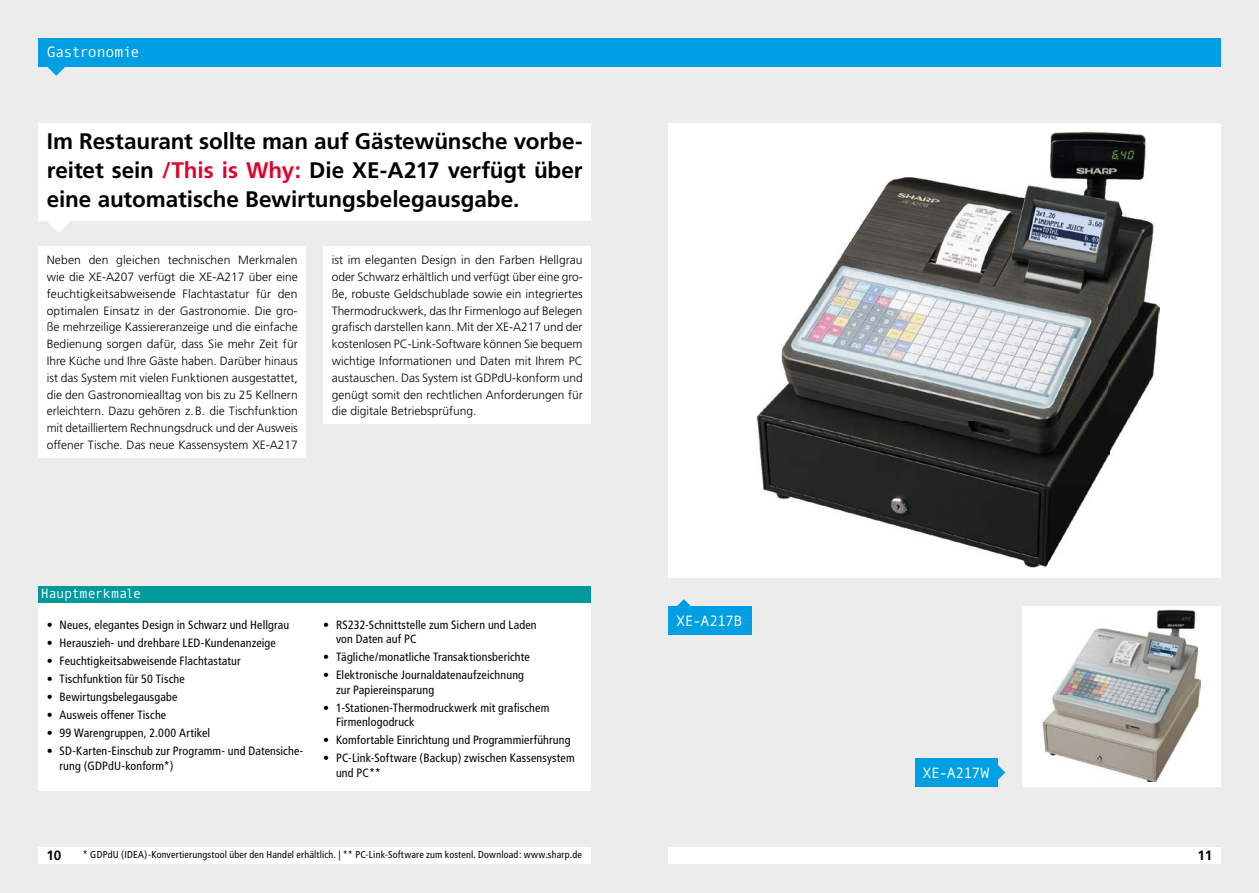
<style>
.page{position:relative;width:1259px;height:893px;background:#fff}
.page>*{position:absolute;margin:0;border:0;box-sizing:border-box;transform-origin:0 0}
.t1{font:700 22.5px/29.2px "Frutiger";letter-spacing:-.005em;color:#000;text-align:justify}
.t2{font:15px "Andale Mono";letter-spacing:-.045em;color:#fff}
.t3{font:13.5px "Andale Mono";letter-spacing:-.025em;color:#fff}
.t4{font:700 13.5px "Frutiger";color:#000}
.t5{font:300 12px/16.8px "Frutiger";color:#000;text-align:justify}
.t6{font:condensed 12px/14.4px "Frutiger";letter-spacing:.01em;color:#000}
.t7{font:condensed 10.05px "Frutiger";letter-spacing:.02em;color:#000}
.s1{color:#e4002c}
</style>
<div class="page">
<div style="left:0;top:0;width:629px;height:893px;background:#ececed"></div>
<div style="left:629px;top:0;width:630px;height:893px;background:#ececed"></div>
<div style="left:38px;top:847px;width:553px;height:16px;background:#fff"></div>
<div style="left:668px;top:847px;width:552px;height:16px;background:#fff"></div>
<div style="left:38px;top:587px;width:553px;height:204px;background:#fff"></div>
<div style="left:1022px;top:606px;width:198px;height:181px;background:#fff"></div>
<div style="left:668px;top:123px;width:552px;height:455px;background:#fff"></div>
<div style="left:38px;top:38px;width:1182px;height:29px;background:#009ee3"></div>
<div style="left:38px;top:123px;width:553px;height:98px;background:#fff"></div>
<svg style="left:47px;top:221px;width:23px;height:12px"></svg>
<svg style="left:998px;top:765px;width:7px;height:15px"></svg>
<div style="left:915px;top:758px;width:83px;height:29px;background:#009ee3"></div>
<div style="left:668px;top:607px;width:83px;height:28px;background:#009ee3"></div>
<svg style="left:676px;top:599px;width:15px;height:8px"></svg>
<img style="left:1042px;top:610px;width:159px;height:172px">
<img style="left:756px;top:131px;width:403px;height:436px">
<svg style="left:47px;top:67px;width:18px;height:9px"></svg>
<div style="left:38px;top:586px;width:553px;height:16px;background:#009a9b"></div>
<div style="left:38px;top:247px;width:268px;height:211px;background:#fff"></div>
<div style="left:323px;top:247px;width:268px;height:177px;background:#fff"></div>
<p class="t2" style="left:47px;top:44px;width:94px">Gastronomie</p>
<h1 class="t1" style="left:47px;top:126px;width:537px">Im Restaurant sollte man auf Gästewünsche vorbe&shy;reitet sein <span class="s1">/This is Why:</span> Die XE-A217 verfügt über eine automatische Bewirtungsbelegausgabe.</h1>
<p class="t5" style="left:47px;top:252px;width:253px">Neben den gleichen technischen Merkmalen wie die XE-A207 verfügt die XE-A217 über eine feuchtigkeitsabweisende Flachtastatur für den optimalen Einsatz in der Gastronomie. Die gro&shy;ße mehrzeilige Kassiereranzeige und die einfache Bedienung sorgen dafür, dass Sie mehr Zeit für Ihre Küche und Ihre Gäste haben. Darüber hinaus ist das System mit vielen Funktionen ausgestattet, die den Gastronomiealltag von bis zu 25 Kellnern erleichtern. Dazu gehören z. B. die Tischfunktion mit detailliertem Rechnungsdruck und der Ausweis offener Tische. Das neue Kassensystem XE-A217</p>
<p class="t5" style="left:332px;top:252px;width:252px">ist im eleganten Design in den Farben Hellgrau oder Schwarz erhältlich und verfügt über eine gro&shy;ße, robuste Geldschublade sowie ein integriertes Thermodruckwerk, das Ihr Firmenlogo auf Belegen grafisch darstellen kann. Mit der XE-A217 und der kostenlosen PC-Link-Software können Sie bequem wichtige Informationen und Daten mit Ihrem PC austauschen. Das System ist GDPdU-konform und genügt somit den rechtlichen Anforderungen für die digitale Betriebsprüfung.</p>
<p class="t3" style="left:41px;top:585px;width:102px">Hauptmerkmale</p>
<p class="t6" style="left:47px;top:618px;width:244px">• Neues, elegantes Design in Schwarz und Hellgrau</p>
<p class="t6" style="left:47px;top:636px;width:231px">• Herauszieh- und drehbare LED-Kundenanzeige</p>
<p class="t6" style="left:47px;top:654px;width:195px">• Feuchtigkeitsabweisende Flachtastatur</p>
<p class="t6" style="left:47px;top:672px;width:139px">• Tischfunktion für 50 Tische</p>
<p class="t6" style="left:47px;top:690px;width:132px">• Bewirtungsbelegausgabe</p>
<p class="t6" style="left:47px;top:708px;width:121px">• Ausweis offener Tische</p>
<p class="t6" style="left:47px;top:726px;width:165px">• 99 Warengruppen, 2.000 Artikel</p>
<p class="t6" style="left:60px;top:744px;width:245px;text-indent:-13px">• SD-Karten-Einschub zur Programm- und Datensiche&shy;rung (GDPdU-konform*)</p>
<p class="t6" style="left:336px;top:618px;width:202px;text-indent:-13px">• RS232-Schnittstelle zum Sichern und Laden von Daten auf PC</p>
<p class="t6" style="left:323px;top:650px;width:208px">• Tägliche/monatliche Transaktionsberichte</p>
<p class="t6" style="left:336px;top:668px;width:189px;text-indent:-13px">• Elektronische Journaldatenaufzeichnung zur Papiereinsparung</p>
<p class="t6" style="left:336px;top:701px;width:215px;text-indent:-13px">• 1-Stationen-Thermodruckwerk mit grafischem<br>Firmenlogodruck</p>
<p class="t6" style="left:323px;top:733px;width:249px">• Komfortable Einrichtung und Programmierführung</p>
<p class="t6" style="left:336px;top:751px;width:240px;text-indent:-13px">• PC-Link-Software (Backup) zwischen Kassensystem und PC**</p>
<p class="t2" style="left:676px;top:613px;width:68px">XE-A217B</p>
<p class="t2" style="left:922px;top:764px;width:68px">XE-A217W</p>
<p class="t4" style="left:46px;top:847px;width:17px">10</p>
<p class="t4" style="left:1197px;top:847px;width:17px">11</p>
<p class="t7" style="left:83px;top:849px;width:500px">* GDPdU (IDEA)-Konvertierungstool über den Handel erhältlich. | ** PC-Link-Software zum kostenl. Download: www.sharp.de</p>
</div>
